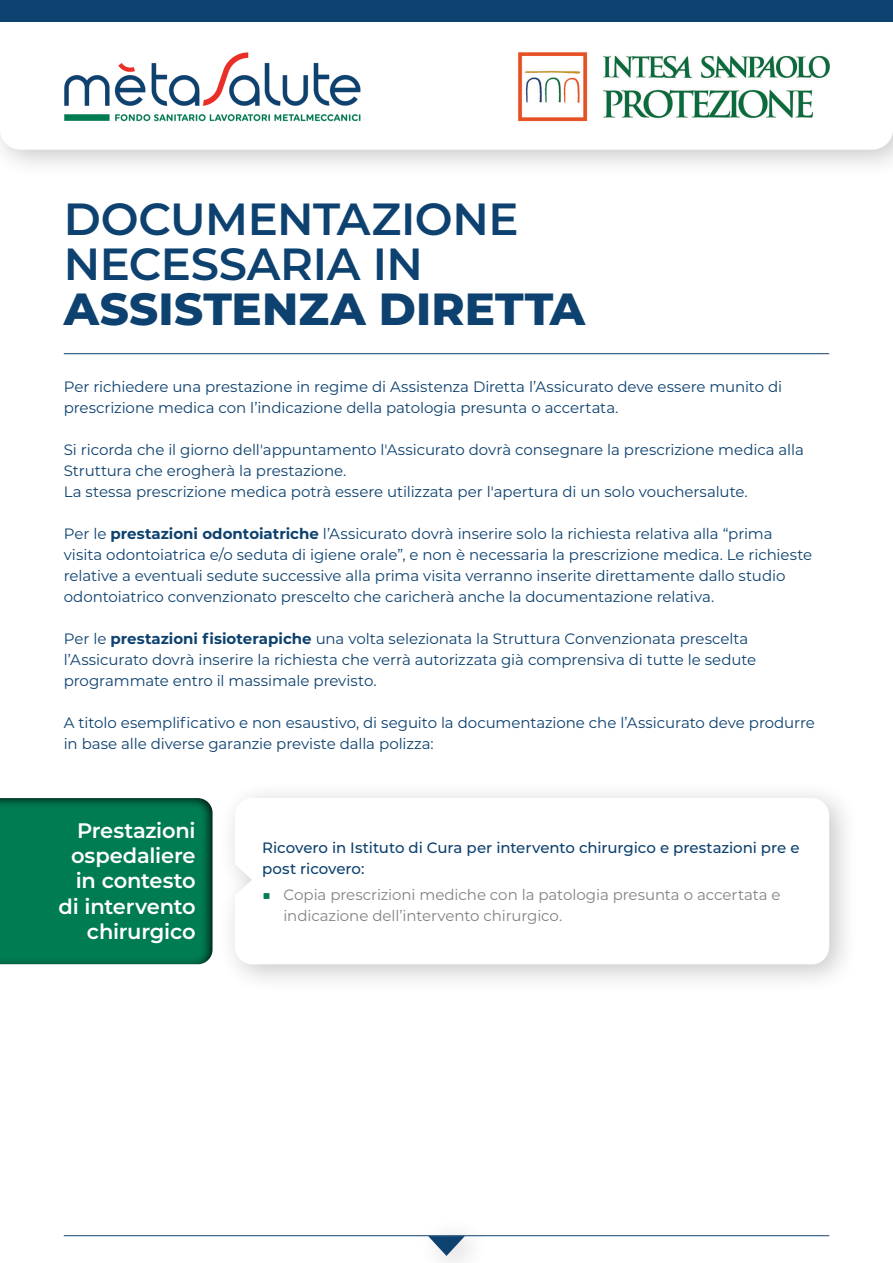
<style>
.page{position:relative;width:893px;height:1263px;background:#fff}
.page>*{position:absolute;margin:0;border:0;box-sizing:border-box;transform-origin:0 0}
.t1{font:600 45px/45px "Montserrat";letter-spacing:-.01em;color:#0d416f}
.t2{font:800 45px "Montserrat";letter-spacing:.005em;color:#0d416f}
.t3{font:600 21px/25.2px "Montserrat";letter-spacing:-.015em;color:#fff;text-align:right}
.t4{font:15px/21px "Montserrat";letter-spacing:-.005em;color:#0d416f}
.t5{font:15px/21px "Montserrat";letter-spacing:-.005em;color:#808285}
.t6{font:500 15px/21px "Montserrat";letter-spacing:-.01em;color:#0d416f}
.s1{font-weight:700}
.s2{font-weight:600;color:#007c53}
</style>
<div class="page">
<div style="left:0;top:0;width:893px;height:179px;background:#231f20;opacity:.25"></div>
<svg style="left:0;top:21px;width:893px;height:129px"></svg>
<img style="left:501px;top:34px;width:346px;height:105px">
<img style="left:55px;top:44px;width:314px;height:88px">
<div style="left:0;top:0;width:893px;height:21px;background:#0d416f"></div>
<hr style="left:64px;top:353px;width:765px;height:1px;background:#0d416f">
<div style="left:218px;top:779px;width:642px;height:215px;background:#231f20;opacity:.25"></div>
<svg style="left:235px;top:798px;width:594px;height:166px"></svg>
<div style="left:0;top:796px;width:215px;height:169px;background:#231f20;opacity:.96"></div>
<hr style="left:64px;top:1235px;width:765px;height:1px;background:#0d416f">
<div style="left:415px;top:1217px;width:76px;height:46px;background:#fdfdfd"></div>
<svg style="left:428px;top:1236px;width:37px;height:20px"></svg>
<h1 class="t1" style="left:64px;top:194px;width:456px">DOCUMENTAZIONE<br>NECESSARIA IN</h1>
<h1 class="t2" style="left:64px;top:276px;width:523px">ASSISTENZA DIRETTA</h1>
<p class="t4" style="left:64px;top:375px;width:720px">Per richiedere una prestazione in regime di Assistenza Diretta l’Assicurato deve essere munito di prescrizione medica con l’indicazione della patologia presunta o accertata.</p>
<p class="t4" style="left:64px;top:438px;width:742px">Si ricorda che il giorno dell'appuntamento l'Assicurato dovrà consegnare la prescrizione medica alla<br>Struttura che erogherà la prestazione.<br>La stessa prescrizione medica potrà essere utilizzata per l'apertura di un solo vouchersalute.</p>
<p class="t4" style="left:64px;top:522px;width:750px">Per le <span class="s1">prestazioni odontoiatriche</span> l’Assicurato dovrà inserire solo la richiesta relativa alla “prima visita odontoiatrica e/o seduta di igiene orale”, e non è necessaria la prescrizione medica. Le richieste relative a eventuali sedute successive alla prima visita verranno inserite direttamente dallo studio odontoiatrico convenzionato prescelto che caricherà anche la documentazione relativa.</p>
<p class="t4" style="left:64px;top:627px;width:694px">Per le <span class="s1">prestazioni fisioterapiche</span> una volta selezionata la Struttura Convenzionata prescelta l’Assicurato dovrà inserire la richiesta che verrà autorizzata già comprensiva di tutte le sedute programmate entro il massimale previsto.</p>
<p class="t4" style="left:64px;top:711px;width:752px">A titolo esemplificativo e non esaustivo, di seguito la documentazione che l’Assicurato deve produrre in base alle diverse garanzie previste dalla polizza:</p>
<h2 class="t3" style="left:59px;top:817px;width:138px">Prestazioni ospedaliere in contesto di intervento chirurgico</h2>
<p class="t6" style="left:262px;top:837px;width:539px">Ricovero in Istituto di Cura per intervento chirurgico e prestazioni pre e post ricovero:</p>
<p class="t5" style="left:283px;top:883px;width:499px;text-indent:-21px"><span class="s2">■</span> Copia prescrizioni mediche con la patologia presunta o accertata e indicazione dell’intervento chirurgico.</p>
</div>
